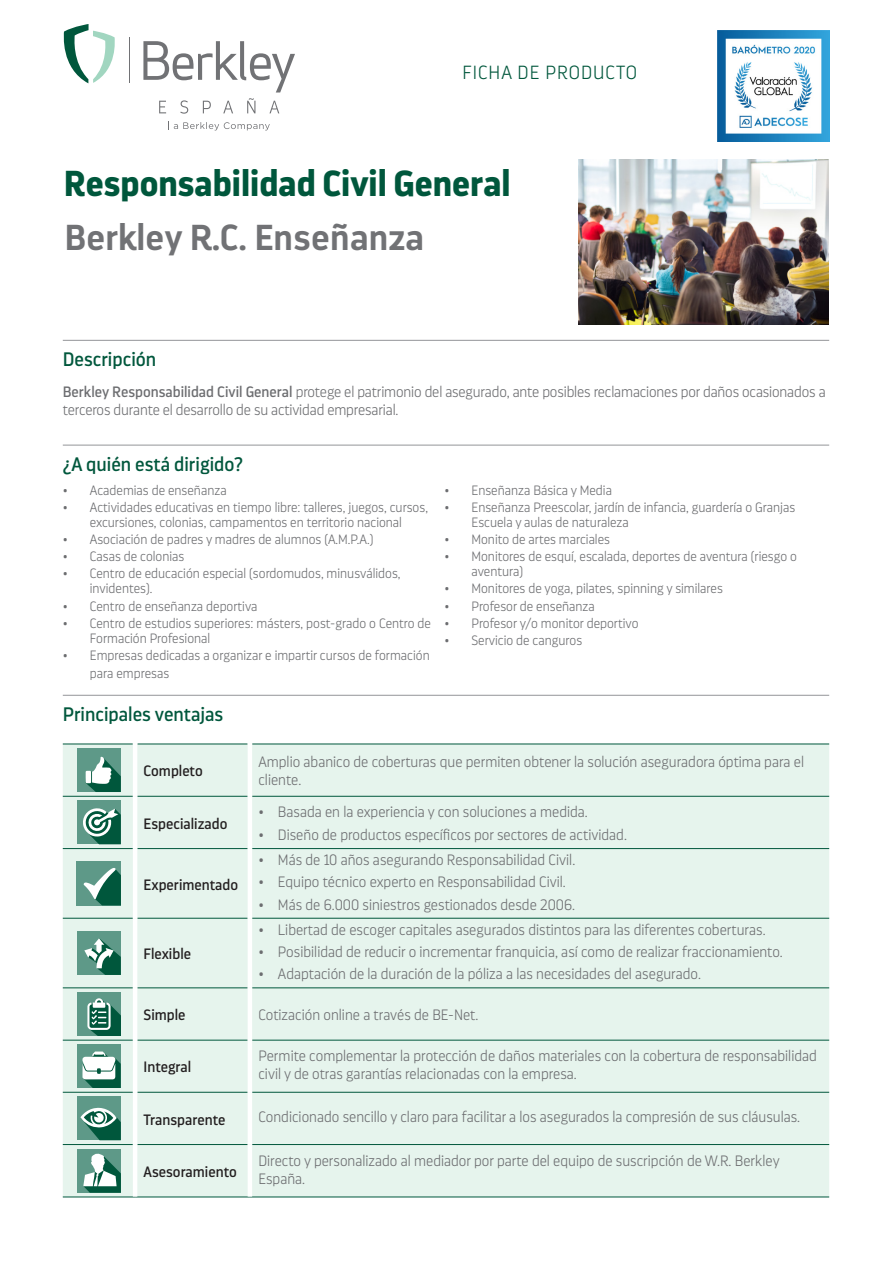
<style>
.page{position:relative;width:893px;height:1263px;background:#fff}
.page>*{position:absolute;margin:0;border:0;box-sizing:border-box;transform-origin:0 0}
.t1{font:700 36px "Darwin Pro";color:#00573c}
.t2{font:700 36px "Darwin";color:#717275}
.t3{font:19.5px "Darwin Pro";color:#00573c}
.t4{font:200 19.05px "Darwin Pro";letter-spacing:.05em;color:#00573c}
.t5{font:200 15px/18px "Darwin Pro";color:#6c6d70}
.t6{font:15px "Darwin Pro";color:#231f20}
.t7{font:200 13.5px/15px "Darwin Pro";color:#6c6d70}
.s1{font-weight:400}
</style>
<div class="page">
<hr style="left:63px;top:340px;width:766px;height:1px;background:#939598">
<hr style="left:63px;top:445px;width:766px;height:1px;background:#939598">
<hr style="left:63px;top:695px;width:766px;height:1px;background:#939598">
<div style="left:63px;top:745px;width:766px;height:451px;background:#e6f4ed"></div>
<hr style="left:63px;top:744px;width:70px;height:1px;background:#00573c">
<hr style="left:137px;top:744px;width:111px;height:1px;background:#00573c">
<hr style="left:252px;top:744px;width:577px;height:1px;background:#00573c">
<hr style="left:63px;top:796px;width:70px;height:1px;background:#00573c">
<hr style="left:137px;top:796px;width:111px;height:1px;background:#00573c">
<hr style="left:252px;top:796px;width:577px;height:1px;background:#00573c">
<hr style="left:63px;top:848px;width:70px;height:1px;background:#00573c">
<hr style="left:137px;top:848px;width:111px;height:1px;background:#00573c">
<hr style="left:252px;top:848px;width:577px;height:1px;background:#00573c">
<hr style="left:63px;top:918px;width:70px;height:1px;background:#00573c">
<hr style="left:137px;top:918px;width:111px;height:1px;background:#00573c">
<hr style="left:252px;top:918px;width:577px;height:1px;background:#00573c">
<hr style="left:63px;top:987px;width:70px;height:1px;background:#00573c">
<hr style="left:137px;top:987px;width:111px;height:1px;background:#00573c">
<hr style="left:252px;top:987px;width:577px;height:1px;background:#00573c">
<hr style="left:63px;top:1040px;width:70px;height:1px;background:#00573c">
<hr style="left:137px;top:1040px;width:111px;height:1px;background:#00573c">
<hr style="left:252px;top:1040px;width:577px;height:1px;background:#00573c">
<hr style="left:63px;top:1092px;width:70px;height:1px;background:#00573c">
<hr style="left:137px;top:1092px;width:111px;height:1px;background:#00573c">
<hr style="left:252px;top:1092px;width:577px;height:1px;background:#00573c">
<hr style="left:63px;top:1144px;width:70px;height:1px;background:#00573c">
<hr style="left:137px;top:1144px;width:111px;height:1px;background:#00573c">
<hr style="left:252px;top:1144px;width:577px;height:1px;background:#00573c">
<hr style="left:63px;top:1196px;width:72px;height:1px;background:#00573c">
<hr style="left:135px;top:1196px;width:115px;height:1px;background:#00573c">
<hr style="left:250px;top:1196px;width:579px;height:1px;background:#00573c">
<hr style="left:133px;top:744px;width:4px;height:52px;background:#fff">
<hr style="left:248px;top:744px;width:4px;height:52px;background:#fff">
<hr style="left:133px;top:796px;width:4px;height:52px;background:#fff">
<hr style="left:248px;top:796px;width:4px;height:52px;background:#fff">
<hr style="left:133px;top:848px;width:4px;height:70px;background:#fff">
<hr style="left:248px;top:848px;width:4px;height:70px;background:#fff">
<hr style="left:133px;top:918px;width:4px;height:70px;background:#fff">
<hr style="left:248px;top:918px;width:4px;height:70px;background:#fff">
<hr style="left:133px;top:988px;width:4px;height:52px;background:#fff">
<hr style="left:248px;top:988px;width:4px;height:52px;background:#fff">
<hr style="left:133px;top:1040px;width:4px;height:52px;background:#fff">
<hr style="left:248px;top:1040px;width:4px;height:52px;background:#fff">
<hr style="left:133px;top:1092px;width:4px;height:52px;background:#fff">
<hr style="left:248px;top:1092px;width:4px;height:52px;background:#fff">
<hr style="left:133px;top:1144px;width:4px;height:52px;background:#fff">
<hr style="left:248px;top:1144px;width:4px;height:52px;background:#fff">
<div style="left:77px;top:748px;width:44px;height:44px;background:#5e9988"></div>
<svg style="left:86px;top:757px;width:35px;height:35px"></svg>
<div style="left:77px;top:800px;width:44px;height:44px;background:#5e9988"></div>
<svg style="left:83px;top:808px;width:38px;height:36px"></svg>
<div style="left:77px;top:861px;width:44px;height:44px;background:#5e9988"></div>
<svg style="left:84px;top:868px;width:37px;height:37px"></svg>
<div style="left:77px;top:931px;width:44px;height:44px;background:#5e9988"></div>
<svg style="left:84px;top:938px;width:37px;height:37px"></svg>
<div style="left:77px;top:992px;width:44px;height:44px;background:#5e9988"></div>
<svg style="left:87px;top:998px;width:34px;height:38px"></svg>
<div style="left:77px;top:1044px;width:44px;height:44px;background:#5e9988"></div>
<svg style="left:82px;top:1051px;width:39px;height:37px"></svg>
<div style="left:77px;top:1096px;width:44px;height:44px;background:#5e9988"></div>
<svg style="left:80px;top:1108px;width:41px;height:32px"></svg>
<div style="left:77px;top:1149px;width:44px;height:44px;background:#5e9988"></div>
<svg style="left:83px;top:1153px;width:38px;height:40px"></svg>
<img style="left:578px;top:159px;width:250px;height:165px">
<svg style="left:63px;top:24px;width:52px;height:59px"></svg>
<hr style="left:129px;top:37px;width:1px;height:46px;background:#717275">
<svg style="left:143px;top:41px;width:152px;height:73px"></svg>
<svg style="left:173px;top:122px;width:97px;height:8px"></svg>
<img style="left:718px;top:31px;width:111px;height:111px">
<p class="t4" style="left:463px;top:61px;width:176px">FICHA DE PRODUCTO</p>
<h1 class="t1" style="left:64px;top:158px;width:448px">Responsabilidad Civil General</h1>
<h1 class="t2" style="left:65px;top:215px;width:361px">Berkley R.C. Enseñanza</h1>
<h2 class="t3" style="left:63px;top:346px;width:95px">Descripción</h2>
<p class="t5" style="left:63px;top:382px;width:764px"><span class="s1">Berkley Responsabilidad Civil General</span> protege el patrimonio del asegurado, ante posibles reclamaciones por daños ocasionados a terceros durante el desarrollo de su actividad empresarial.</p>
<h2 class="t3" style="left:63px;top:451px;width:182px">¿A quién está dirigido?</h2>
<p class="t7" style="left:63px;top:482px;width:165px">• Academias de enseñanza</p>
<p class="t7" style="left:63px;top:500px;width:367px;text-align:center">• Actividades educativas en tiempo libre: talleres, juegos, cursos, excursiones, colonias, campamentos en territorio nacional</p>
<p class="t7" style="left:63px;top:532px;width:312px">• Asociación de padres y madres de alumnos (A.M.P.A.)</p>
<p class="t7" style="left:63px;top:549px;width:123px">• Casas de colonias</p>
<p class="t7" style="left:90px;top:566px;width:312px;text-indent:-27px">• Centro de educación especial (sordomudos, minusválidos, invidentes).</p>
<p class="t7" style="left:63px;top:598px;width:196px">• Centro de enseñanza deportiva</p>
<p class="t7" style="left:90px;top:615px;width:343px;text-indent:-27px">• Centro de estudios superiores: másters, post-grado o Centro de<br>Formación Profesional</p>
<p class="t7" style="left:90px;top:646px;width:341px;line-height:18px;text-indent:-27px">• Empresas dedicadas a organizar e impartir cursos de formación para empresas</p>
<h2 class="t3" style="left:63px;top:701px;width:162px">Principales ventajas</h2>
<p class="t7" style="left:444px;top:482px;width:169px">• Enseñanza Básica y Media</p>
<p class="t7" style="left:471px;top:500px;width:325px;text-indent:-27px">• Enseñanza Preescolar, jardín de infancia, guardería o Granjas<br>Escuela y aulas de naturaleza</p>
<p class="t7" style="left:444px;top:532px;width:167px">• Monito de artes marciales</p>
<p class="t7" style="left:471px;top:549px;width:327px;text-indent:-27px">• Monitores de esquí, escalada, deportes de aventura (riesgo o aventura)</p>
<p class="t7" style="left:444px;top:581px;width:280px">• Monitores de yoga, pilates, spinning y similares</p>
<p class="t7" style="left:444px;top:598px;width:152px">• Profesor de enseñanza</p>
<p class="t7" style="left:444px;top:615px;width:196px">• Profesor y/o monitor deportivo</p>
<p class="t7" style="left:444px;top:632px;width:139px">• Servicio de canguros</p>
<p class="t6" style="left:144px;top:761px;width:61px">Completo</p>
<p class="t5" style="left:258px;top:753px;width:547px">Amplio abanico de coberturas que permiten obtener la solución aseguradora óptima para el cliente.</p>
<p class="t6" style="left:144px;top:813px;width:85px">Especializado</p>
<p class="t5" style="left:258px;top:803px;width:331px">• Basada en la experiencia y con soluciones a medida.</p>
<p class="t5" style="left:258px;top:825px;width:370px">• Diseño de productos específicos por sectores de actividad.</p>
<p class="t6" style="left:144px;top:874px;width:96px">Experimentado</p>
<p class="t6" style="left:144px;top:944px;width:49px">Flexible</p>
<p class="t5" style="left:258px;top:851px;width:318px">• Más de 10 años asegurando Responsabilidad Civil.</p>
<p class="t5" style="left:258px;top:873px;width:309px">• Equipo técnico experto en Responsabilidad Civil.</p>
<p class="t5" style="left:258px;top:895px;width:318px">• Más de 6.000 siniestros gestionados desde 2006.</p>
<p class="t5" style="left:258px;top:920px;width:509px">• Libertad de escoger capitales asegurados distintos para las diferentes coberturas.</p>
<p class="t5" style="left:258px;top:943px;width:526px">• Posibilidad de reducir o incrementar franquicia, así como de realizar fraccionamiento.</p>
<p class="t5" style="left:258px;top:965px;width:444px">• Adaptación de la duración de la póliza a las necesidades del asegurado.</p>
<p class="t6" style="left:144px;top:1005px;width:43px">Simple</p>
<p class="t5" style="left:258px;top:1006px;width:221px">Cotización online a través de BE-Net.</p>
<p class="t6" style="left:144px;top:1057px;width:49px">Integral</p>
<p class="t5" style="left:258px;top:1047px;width:560px">Permite complementar la protección de daños materiales con la cobertura de responsabilidad civil y de otras garantías relacionadas con la empresa.</p>
<p class="t6" style="left:144px;top:1109px;width:83px">Transparente</p>
<p class="t5" style="left:258px;top:1108px;width:543px">Condicionado sencillo y claro para facilitar a los asegurados la compresión de sus cláusulas.</p>
<p class="t6" style="left:144px;top:1162px;width:95px">Asesoramiento</p>
<p class="t5" style="left:258px;top:1151px;width:523px">Directo y personalizado al mediador por parte del equipo de suscripción de W.R. Berkley<br>España.</p>
</div>
